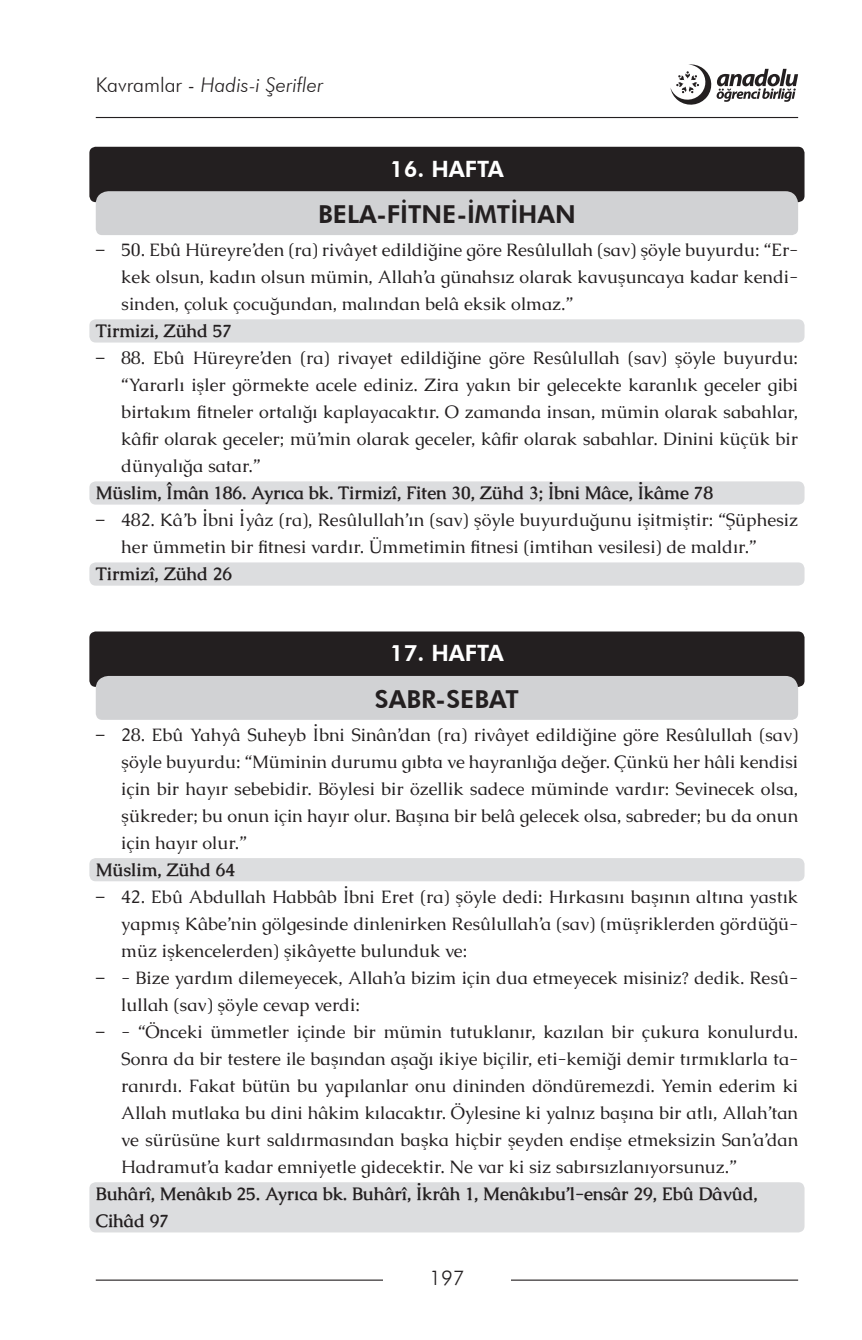
<style>
.page{position:relative;width:862px;height:1340px;background:#fff}
.page>*{position:absolute;margin:0;border:0;box-sizing:border-box;transform-origin:0 0}
.HAFTA_BAŞLIK{font:800 24.75px "Futura BT";color:#231f20}
.HAFTALAR{font:800 22.5px "Futura BT";color:#fff}
.t1{font:italic 300 20.25px "Futura BT";color:#231f20}
.t2{font:300 20.25px "Futura BT";color:#231f20}
.t3{font:18px/27px "Caudex";color:#231f20;text-align:justify}
.EZBER_AYETİ___TAVSİY{font:700 18px/27px "Caudex";color:#231f20}
.s1{font-style:normal}
.s2{font-family:"Palatino Linotype"}
</style>
<div class="page">
<hr style="left:96px;top:117px;width:701px;height:1px;background:#231f20">
<hr style="left:96px;top:1279px;width:701px;height:1px;background:#231f20">
<div style="left:383px;top:1257px;width:127px;height:27px;background:#fff"></div>
<svg style="left:670px;top:64px;width:127px;height:41px"></svg>
<div style="left:89px;top:147px;width:715px;height:55px;background:#231f20;border-radius:6px"></div>
<div style="left:96px;top:191px;width:701px;height:44px;background:#d1d2d4"></div>
<div style="left:89px;top:319px;width:715px;height:23px;background:#dcdddf;border-radius:6px"></div>
<div style="left:89px;top:481px;width:715px;height:23px;background:#dcdddf;border-radius:6px"></div>
<div style="left:89px;top:562px;width:715px;height:23px;background:#dcdddf;border-radius:6px"></div>
<div style="left:89px;top:631px;width:715px;height:56px;background:#231f20;border-radius:6px"></div>
<div style="left:96px;top:676px;width:701px;height:44px;background:#d1d2d4"></div>
<div style="left:89px;top:858px;width:715px;height:23px;background:#dcdddf;border-radius:6px"></div>
<div style="left:89px;top:1182px;width:715px;height:50px;background:#dcdddf;border-radius:6px"></div>
<p class="t1" style="left:96px;top:73px;width:229px"><span class="s1">Kavramlar -</span> Hadis-i Şerifler</p>
<p class="HAFTALAR" style="left:389px;top:155px;width:116px">16. HAFTA</p>
<p class="HAFTA_BAŞLIK" style="left:318px;top:199px;width:259px">BELA-FİTNE-İMTİHAN</p>
<p class="t3" style="left:121px;top:236px;width:678px;text-indent:-26px"><span class="s2">−</span> 50. Ebû Hüreyre’den (ra) rivâyet edildiğine göre Resûlullah (sav) şöyle buyurdu: “Er&shy;kek olsun, kadın olsun mümin, Allah’a günahsız olarak kavuşuncaya kadar kendi&shy;sinden, çoluk çocuğundan, malından belâ eksik olmaz.”</p>
<p class="EZBER_AYETİ___TAVSİY" style="left:96px;top:317px;width:138px">Tirmizi, Zühd 57</p>
<p class="t3" style="left:121px;top:344px;width:678px;text-indent:-26px"><span class="s2">−</span> 88. Ebû Hüreyre’den (ra) rivayet edildiğine göre Resûlullah (sav) şöyle buyurdu: “Yararlı işler görmekte acele ediniz. Zira yakın bir gelecekte karanlık geceler gibi birtakım fitneler ortalığı kaplayacaktır. O zamanda insan, mümin olarak sabahlar, kâfir olarak geceler; mü’min olarak geceler, kâfir olarak sabahlar. Dinini küçük bir dünyalığa satar.”</p>
<p class="EZBER_AYETİ___TAVSİY" style="left:96px;top:479px;width:618px">Müslim, Îmân 186. Ayrıca bk. Tirmizî, Fiten 30, Zühd 3; İbni Mâce, İkâme 78</p>
<p class="t3" style="left:121px;top:506px;width:678px;text-indent:-26px"><span class="s2">−</span> 482. Kâ’b İbni İyâz (ra), Resûlullah’ın (sav) şöyle buyurduğunu işitmiştir: “Şüphesiz her ümmetin bir fitnesi vardır. Ümmetimin fitnesi (imtihan vesilesi) de maldır.”</p>
<p class="EZBER_AYETİ___TAVSİY" style="left:96px;top:560px;width:138px">Tirmizî, Zühd 26</p>
<p class="HAFTALAR" style="left:389px;top:639px;width:116px">17. HAFTA</p>
<p class="HAFTA_BAŞLIK" style="left:375px;top:683px;width:145px">SABR-SEBAT</p>
<p class="t3" style="left:121px;top:721px;width:678px;text-indent:-26px"><span class="s2">−</span> 28. Ebû Yahyâ Suheyb İbni Sinân’dan (ra) rivâyet edildiğine göre Resûlullah (sav) şöyle buyurdu: “Müminin durumu gıbta ve hayranlığa değer. Çünkü her hâli kendisi için bir hayır sebebidir. Böylesi bir özellik sadece müminde vardır: Sevinecek olsa, şükreder; bu onun için hayır olur. Başına bir belâ gelecek olsa, sabreder; bu da onun için hayır olur.”</p>
<p class="EZBER_AYETİ___TAVSİY" style="left:96px;top:856px;width:141px">Müslim, Zühd 64</p>
<p class="t3" style="left:121px;top:883px;width:678px;text-indent:-26px"><span class="s2">−</span> 42. Ebû Abdullah Habbâb İbni Eret (ra) şöyle dedi: Hırkasını başının altına yastık yapmış Kâbe’nin gölgesinde dinlenirken Resûlullah’a (sav) (müşriklerden gördüğü&shy;müz işkencelerden) şikâyette bulunduk ve:</p>
<p class="t3" style="left:121px;top:964px;width:678px;text-indent:-26px"><span class="s2">−</span> - Bize yardım dilemeyecek, Allah’a bizim için dua etmeyecek misiniz? dedik. Resû&shy;lullah (sav) şöyle cevap verdi:</p>
<p class="t3" style="left:121px;top:1018px;width:678px;text-indent:-26px"><span class="s2">−</span> - “Önceki ümmetler içinde bir mümin tutuklanır, kazılan bir çukura konulurdu.<br>Sonra da bir testere ile başından aşağı ikiye biçilir, eti-kemiği demir tırmıklarla ta&shy;ranırdı. Fakat bütün bu yapılanlar onu dininden döndüremezdi. Yemin ederim ki Allah mutlaka bu dini hâkim kılacaktır. Öylesine ki yalnız başına bir atlı, Allah’tan ve sürüsüne kurt saldırmasından başka hiçbir şeyden endişe etmeksizin San’a’dan Hadramut’a kadar emniyetle gidecektir. Ne var ki siz sabırsızlanıyorsunuz.”</p>
<p class="EZBER_AYETİ___TAVSİY" style="left:96px;top:1180px;width:663px">Buhârî, Menâkıb 25. Ayrıca bk. Buhârî, İkrâh 1, Menâkıbu’l-ensâr 29, Ebû Dâvûd,<br>Cihâd 97</p>
<p class="t2" style="left:429px;top:1265px;width:36px">197</p>
</div>
